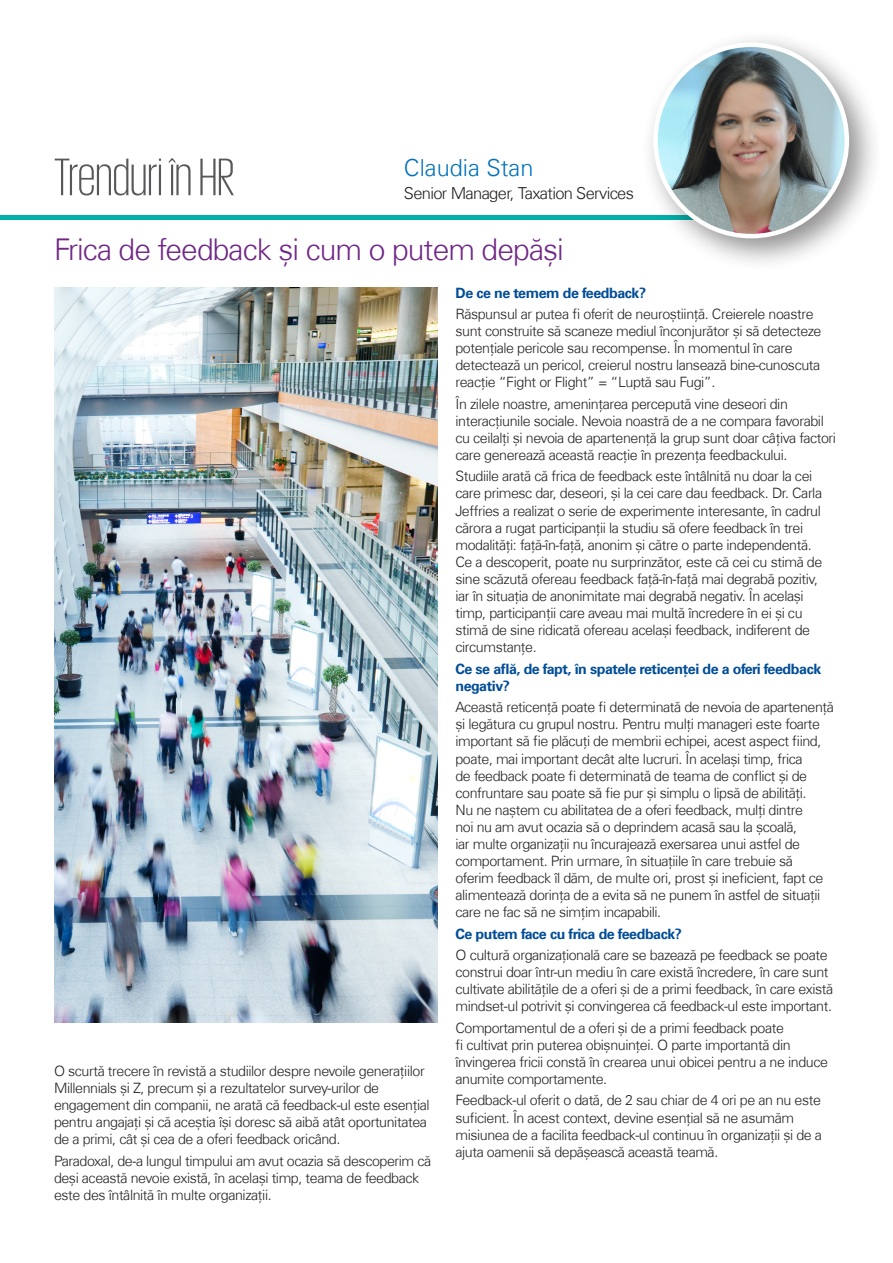
<style>
.page{position:relative;width:893px;height:1263px;background:#fff}
.page>*{position:absolute;margin:0;border:0;box-sizing:border-box;transform-origin:0 0}
.t1{font:300 54px "KPMG";color:#57585a}
.t2{font:300 30px "Universfor KPMG";letter-spacing:-.03em;color:#6f2786}
.t3{font:300 23.55px "Universfor KPMG";color:#0072bc}
.t4{font:300 16.5px "Universfor KPMG";letter-spacing:-.04em;color:#231f20}
.t5{font:300 14.25px/17.1px "Universfor KPMG";letter-spacing:-.03em;color:#231f20}
.t6{font:700 14.25px/17.1px "Universfor KPMG";letter-spacing:-.03em;color:#014d97}
</style>
<div class="page">
<hr style="left:0;top:216px;width:778px;height:4px;background:#00afa8">
<div style="left:640px;top:30px;width:243px;height:242px;background:#231f20;opacity:.5"></div>
<img style="left:655px;top:45px;width:192px;height:191px;border-radius:96px">
<div style="left:653px;top:43px;width:196px;height:195px;border:4px solid #fff;border-radius:50%"></div>
<img style="left:54px;top:287px;width:383px;height:736px">
<p class="t1" style="left:54px;top:151px;width:182px">Trenduri în HR</p>
<p class="t3" style="left:404px;top:153px;width:131px">Claudia Stan</p>
<p class="t4" style="left:404px;top:183px;width:232px">Senior Manager, Taxation Services</p>
<p class="t2" style="left:54px;top:231px;width:511px">Frica de feedback și cum o putem depăși</p>
<p class="t5" style="left:54px;top:1062px;width:377px">O scurtă trecere în revistă a studiilor despre nevoile generațiilor Millennials și Z, precum și a rezultatelor survey-urilor de engagement din companii, ne arată că feedback-ul este esențial pentru angajați și că aceștia își doresc să aibă atât oportunitatea de a primi, cât și cea de a oferi feedback oricând.</p>
<p class="t5" style="left:54px;top:1152px;width:379px">Paradoxal, de-a lungul timpului am avut ocazia să descoperim că deși această nevoie există, în același timp, teama de feedback este des întâlnită în multe organizații.</p>
<p class="t6" style="left:455px;top:284px;width:192px">De ce ne temem de feedback?</p>
<p class="t5" style="left:455px;top:305px;width:367px">Răspunsul ar putea fi oferit de neuroștiință. Creierele noastre sunt construite să scaneze mediul înconjurător și să detecteze potențiale pericole sau recompense. În momentul în care detectează un pericol, creierul nostru lansează bine-cunoscuta reacție “Fight or Flight” = “Luptă sau Fugi”.</p>
<p class="t5" style="left:455px;top:395px;width:382px">În zilele noastre, amenințarea percepută vine deseori din interacțiunile sociale. Nevoia noastră de a ne compara favorabil cu ceilalți și nevoia de apartenență la grup sunt doar câțiva factori care generează această reacție în prezența feedbackului.</p>
<p class="t5" style="left:455px;top:468px;width:368px">Studiile arată că frica de feedback este întâlnită nu doar la cei care primesc dar, deseori, și la cei care dau feedback. Dr. Carla Jeffries a realizat o serie de experimente interesante, în cadrul cărora a rugat participanții la studiu să ofere feedback în trei modalități: față-în-față, anonim și către o parte independentă.<br>Ce a descoperit, poate nu surprinzător, este că cei cu stimă de sine scăzută ofereau feedback față-în-față mai degrabă pozitiv, iar în situația de anonimitate mai degrabă negativ. În același timp, participanții care aveau mai multă încredere în ei și cu stimă de sine ridicată ofereau același feedback, indiferent de circumstanțe.</p>
<p class="t6" style="left:455px;top:660px;width:367px">Ce se află, de fapt, în spatele reticenței de a oferi feedback negativ?</p>
<p class="t5" style="left:455px;top:699px;width:380px">Această reticență poate fi determinată de nevoia de apartenență și legătura cu grupul nostru. Pentru mulți manageri este foarte important să fie plăcuți de membrii echipei, acest aspect fiind, poate, mai important decât alte lucruri. În același timp, frica<br>de feedback poate fi determinată de teama de conflict și de confruntare sau poate să fie pur și simplu o lipsă de abilități.<br>Nu ne naștem cu abilitatea de a oferi feedback, mulți dintre<br>noi nu am avut ocazia să o deprindem acasă sau la școală,<br>iar multe organizații nu încurajează exersarea unui astfel de comportament. Prin urmare, în situațiile în care trebuie să oferim feedback îl dăm, de multe ori, prost și ineficient, fapt ce alimentează dorința de a evita să ne punem în astfel de situații care ne fac să ne simțim incapabili.</p>
<p class="t6" style="left:455px;top:925px;width:228px">Ce putem face cu frica de feedback?</p>
<p class="t5" style="left:455px;top:946px;width:379px">O cultură organizațională care se bazează pe feedback se poate construi doar într-un mediu în care există încredere, în care sunt cultivate abilitățile de a oferi și de a primi feedback, în care există mindset-ul potrivit și convingerea că feedback-ul este important.</p>
<p class="t5" style="left:455px;top:1019px;width:374px">Comportamentul de a oferi și de a primi feedback poate<br>fi cultivat prin puterea obișnuinței. O parte importantă din învingerea fricii constă în crearea unui obicei pentru a ne induce anumite comportamente.</p>
<p class="t5" style="left:455px;top:1092px;width:368px">Feedback-ul oferit o dată, de 2 sau chiar de 4 ori pe an nu este suficient. În acest context, devine esențial să ne asumăm misiunea de a facilita feedback-ul continuu în organizații și de a ajuta oamenii să depășească această teamă.</p>
</div>
